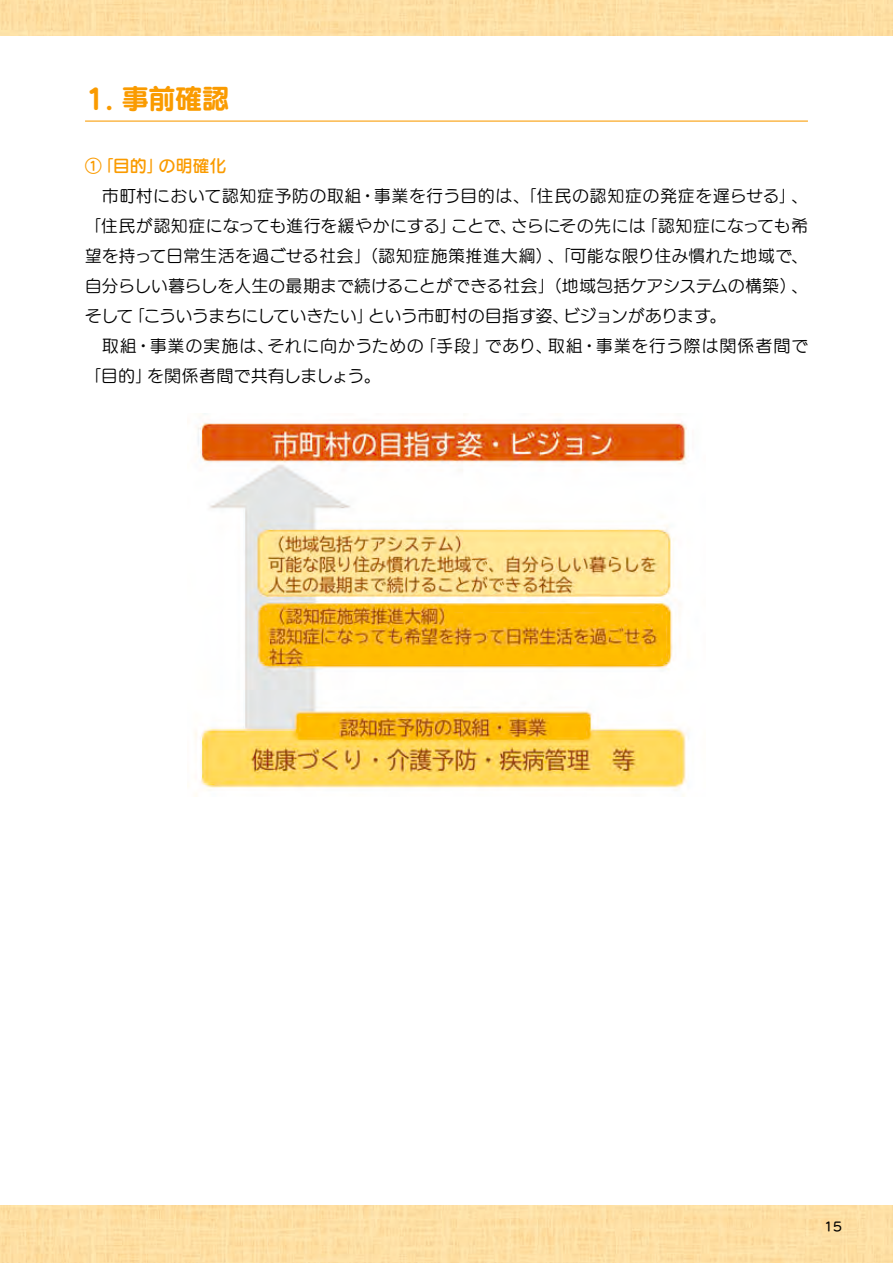
<style>
.page{position:relative;width:893px;height:1263px;background:#fff}
.page>*{position:absolute;margin:0;border:0;box-sizing:border-box;transform-origin:0 0}
.t1{font:27px "UD Marugo Large Pro B";color:#fa9b00}
.t2{font:16.5px/30px "UD Marugo Large Pro M";letter-spacing:.035em;color:#000;text-align:justify}
.t3{font:16.5px/30px "UD Marugo Large Pro M";letter-spacing:.065em;color:#000}
.t4{font:16.5px "UD Marugo Large Pro DB";letter-spacing:.035em;color:#fa9b00}
.t5{font:12px "UD Marugo Large Pro DB";color:#000}
</style>
<div class="page">
<div style="left:0;top:1205px;width:893px;height:58px;background:#fedea3"></div>
<div style="left:0;top:0;width:893px;height:35px;background:#fedfa3"></div>
<hr style="left:85px;top:121px;width:723px;height:1px;background:#fa9b00">
<img style="left:187px;top:422px;width:500px;height:375px">
<h1 class="t1" style="left:85px;top:75px;width:145px">1. 事前確認</h1>
<p class="t4" style="left:85px;top:151px;width:143px">①「目的」の明確化</p>
<p class="t2" style="left:85px;top:179px;width:724px;text-indent:17px">市町村において認知症予防の取組・事業を行う目的は、「住民の認知症の発症を遅らせる」、「住民が認知症になっても進行を緩やかにする」ことで、さらにその先には「認知症になっても希望を持って日常生活を過ごせる社会」（認知症施策推進大綱）、「可能な限り住み慣れた地域で、自分らしい暮らしを人生の最期まで続けることができる社会」（地域包括ケアシステムの構築）、そして「こういうまちにしていきたい」という市町村の目指す姿、ビジョンがあります。</p>
<p class="t3" style="left:85px;top:329px;width:724px;text-indent:17px">取組・事業の実施は、それに向かうための「手段」であり、取組・事業を行う際は関係者間で「目的」を関係者間で共有しましょう。</p>
<p class="t5" style="left:824px;top:1215px;width:19px">15</p>
</div>
